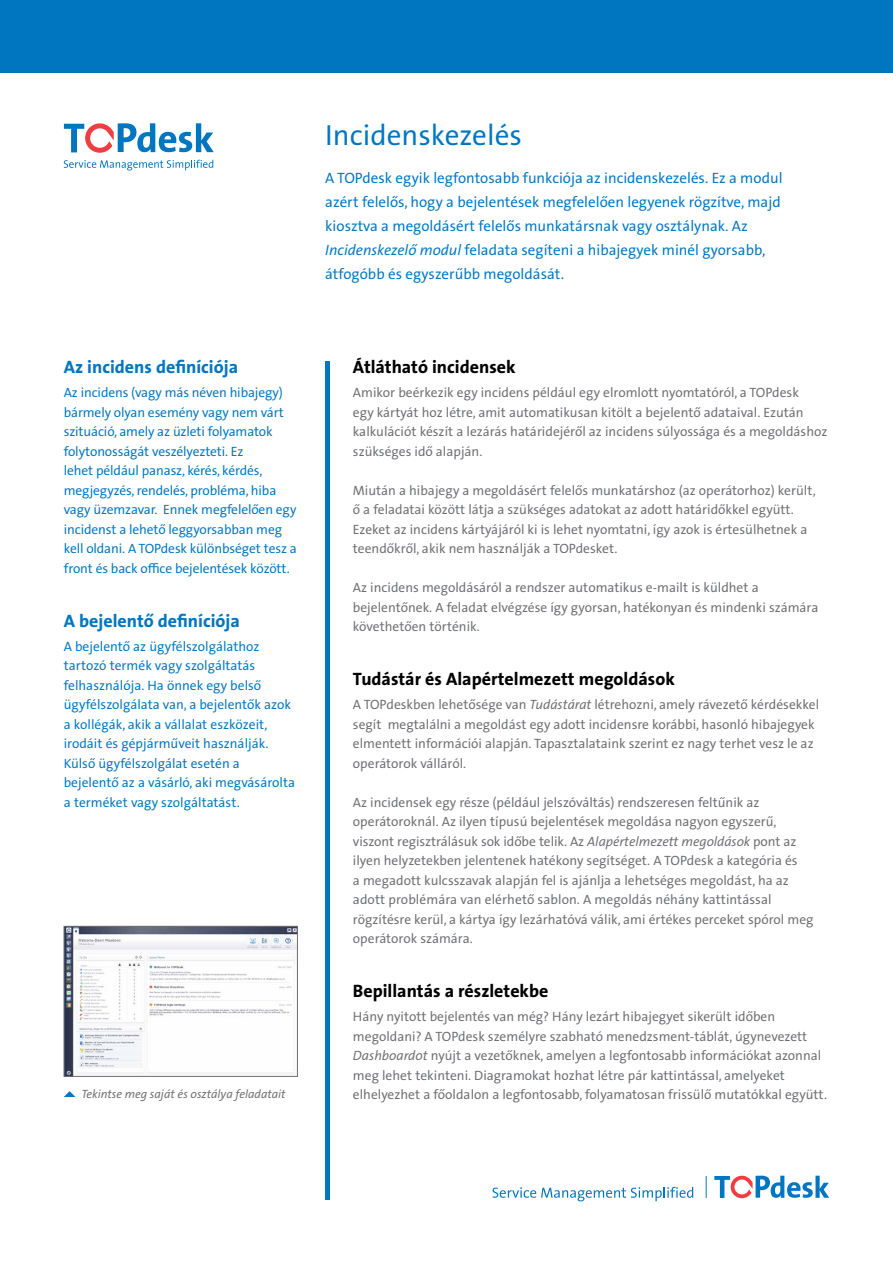
<style>
.page{position:relative;width:893px;height:1263px;background:#fff}
.page>*{position:absolute;margin:0;border:0;box-sizing:border-box;transform-origin:0 0}
.t1{font:29.25px "The Sans Office";color:#0076c0}
.t2{font:700 18px "The Sans Office";color:#000}
.t3{font:700 18px "The Sans Office";color:#0076c0}
.t4{font:15px/24px "The Sans Office";color:#0076c0}
.t5{font:13.5px/19.5px "The Sans Office";color:#6d6e71}
.t6{font:13.5px/19.5px "The Sans Office";letter-spacing:-.01em;color:#0076c0}
.t7{font:italic 12px "The Sans Office";color:#6d6e71}
.s1{font-style:italic}
</style>
<div class="page">
<div style="left:0;top:0;width:893px;height:72px;background:#0076c0"></div>
<svg style="left:714px;top:1176px;width:115px;height:22px"></svg>
<svg style="left:493px;top:1187px;width:200px;height:14px"></svg>
<svg style="left:706px;top:1176px;width:1px;height:22px"></svg>
<svg style="left:64px;top:123px;width:150px;height:30px"></svg>
<svg style="left:64px;top:160px;width:149px;height:11px"></svg>
<div style="left:325px;top:361px;width:5px;height:838px;background:#0076c0"></div>
<img style="left:66px;top:928px;width:230px;height:146px">
<div style="left:64px;top:926px;width:234px;height:150px;border:1px solid #6d6e71"></div>
<svg style="left:64px;top:1091px;width:11px;height:6px"></svg>
<h1 class="t1" style="left:325px;top:116px;width:198px">Incidenskezelés</h1>
<p class="t4" style="left:325px;top:165px;width:459px">A TOPdesk egyik legfontosabb funkciója az incidenskezelés. Ez a modul azért felelős, hogy a bejelentések megfelelően legyenek rögzítve, majd kiosztva a megoldásért felelős munkatársnak vagy osztálynak. Az <span class="s1">Incidenskezelő modul</span> feladata segíteni a hibajegyek minél gyorsabb, átfogóbb és egyszerűbb megoldását.</p>
<h2 class="t3" style="left:64px;top:355px;width:176px">Az incidens definíciója</h2>
<p class="t6" style="left:64px;top:382px;width:235px">Az incidens (vagy más néven hibajegy) bármely olyan esemény vagy nem várt szituáció, amely az üzleti folyamatok folytonosságát veszélyezteti. Ez<br>lehet például panasz, kérés, kérdés, megjegyzés, rendelés, probléma, hiba vagy üzemzavar. Ennek megfelelően egy incidenst a lehető leggyorsabban meg kell oldani. A TOPdesk különbséget tesz a front és back office bejelentések között.</p>
<h2 class="t3" style="left:64px;top:609px;width:178px">A bejelentő definíciója</h2>
<p class="t6" style="left:64px;top:636px;width:233px">A bejelentő az ügyfélszolgálathoz tartozó termék vagy szolgáltatás felhasználója. Ha önnek egy belső ügyfélszolgálata van, a bejelentők azok a kollégák, akik a vállalat eszközeit, irodáit és gépjárműveit használják.<br>Külső ügyfélszolgálat esetén a bejelentő az a vásárló, aki megvásárolta a terméket vagy szolgáltatást.</p>
<p class="t7" style="left:81px;top:1086px;width:206px">Tekintse meg saját és osztálya feladatait</p>
<h2 class="t2" style="left:353px;top:355px;width:164px">Átlátható incidensek</h2>
<p class="t5" style="left:353px;top:382px;width:476px">Amikor beérkezik egy incidens például egy elromlott nyomtatóról, a TOPdesk<br>egy kártyát hoz létre, amit automatikusan kitölt a bejelentő adataival. Ezután kalkulációt készít a lezárás határidejéről az incidens súlyossága és a megoldáshoz szükséges idő alapján.</p>
<p class="t5" style="left:353px;top:480px;width:464px">Miután a hibajegy a megoldásért felelős munkatárshoz (az operátorhoz) került, ő a feladatai között látja a szükséges adatokat az adott határidőkkel együtt.<br>Ezeket az incidens kártyájáról ki is lehet nyomtatni, így azok is értesülhetnek a teendőkről, akik nem használják a TOPdesket.</p>
<p class="t5" style="left:353px;top:577px;width:467px">Az incidens megoldásáról a rendszer automatikus e-mailt is küldhet a bejelentőnek. A feladat elvégzése így gyorsan, hatékonyan és mindenki számára követhetően történik.</p>
<h2 class="t2" style="left:353px;top:667px;width:323px">Tudástár és Alapértelmezett megoldások</h2>
<p class="t5" style="left:353px;top:694px;width:468px">A TOPdeskben lehetősége van <span class="s1">Tudástárat</span> létrehozni, amely rávezető kérdésekkel segít megtalálni a megoldást egy adott incidensre korábbi, hasonló hibajegyek elmentett információi alapján. Tapasztalataink szerint ez nagy terhet vesz le az operátorok válláról.</p>
<p class="t5" style="left:353px;top:792px;width:462px">Az incidensek egy része (például jelszóváltás) rendszeresen feltűnik az operátoroknál. Az ilyen típusú bejelentések megoldása nagyon egyszerű, viszont regisztrálásuk sok időbe telik. Az <span class="s1">Alapértelmezett megoldások</span> pont az ilyen helyzetekben jelentenek hatékony segítséget. A TOPdesk a kategória és<br>a megadott kulcsszavak alapján fel is ajánlja a lehetséges megoldást, ha az adott problémára van elérhető sablon. A megoldás néhány kattintással rögzítésre kerül, a kártya így lezárhatóvá válik, ami értékes perceket spórol meg operátorok számára.</p>
<h2 class="t2" style="left:353px;top:979px;width:197px">Bepillantás a részletekbe</h2>
<p class="t5" style="left:353px;top:1006px;width:476px">Hány nyitott bejelentés van még? Hány lezárt hibajegyet sikerült időben megoldani? A TOPdesk személyre szabható menedzsment-táblát, úgynevezett <span class="s1">Dashboardot</span> nyújt a vezetőknek, amelyen a legfontosabb információkat azonnal meg lehet tekinteni. Diagramokat hozhat létre pár kattintással, amelyeket elhelyezhet a főoldalon a legfontosabb, folyamatosan frissülő mutatókkal együtt.</p>
</div>
